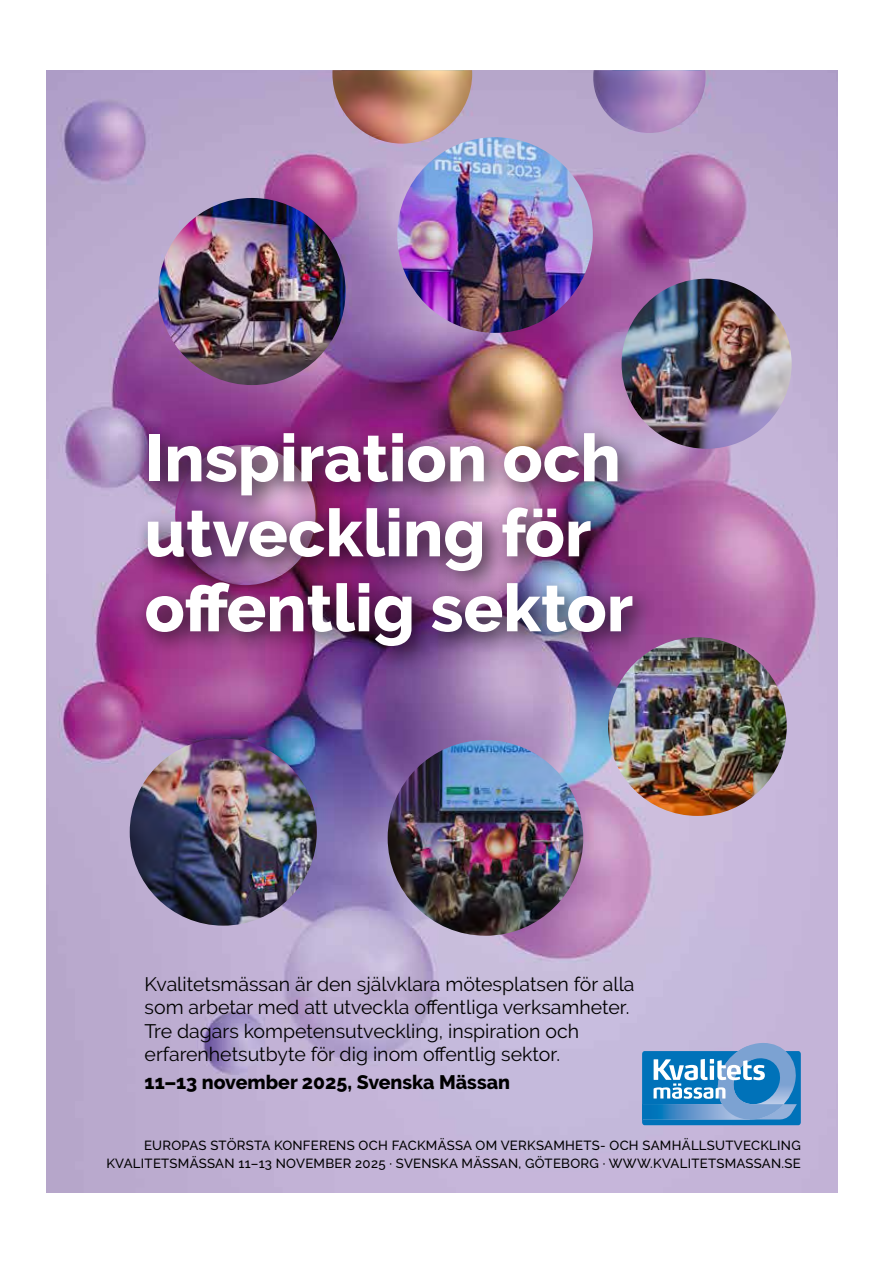
<style>
.page{position:relative;width:893px;height:1263px;background:#fff}
.page>*{position:absolute;margin:0;border:0;box-sizing:border-box;transform-origin:0 0}
.t1{font:800 66px/75px "Raleway";color:#fff}
.t2{font:19.5px/23.4px "Raleway";color:#000}
.t3{font:800 19.5px "Raleway";color:#000}
.t4{font:500 13.2px/18px "Raleway";letter-spacing:.02em;color:#000;text-align:right}
</style>
<div class="page">
<img style="left:47px;top:70px;width:791px;height:1123px">
<img style="left:397px;top:137px;width:196px;height:196px;border-radius:98px">
<img style="left:622px;top:279px;width:170px;height:170px;border-radius:85px">
<img style="left:388px;top:740px;width:195px;height:196px;border-radius:98px">
<img style="left:593px;top:70px;width:113px;height:63px">
<img style="left:608px;top:637px;width:179px;height:179px;border-radius:89px">
<img style="left:130px;top:738px;width:187px;height:188px;border-radius:94px">
<img style="left:332px;top:70px;width:140px;height:74px">
<img style="left:159px;top:198px;width:187px;height:187px;border-radius:94px">
<div style="left:134px;top:421px;width:522px;height:249px;background:#000;opacity:.7"></div>
<svg style="left:642px;top:1051px;width:159px;height:74px"></svg>
<svg style="left:642px;top:1043px;width:156px;height:76px;background:#5c9bcd"></svg>
<h1 class="t1" style="left:145px;top:421px;width:490px">Inspiration och utveckling för offentlig sektor</h1>
<p class="t2" style="left:145px;top:972px;width:491px">Kvalitetsmässan är den självklara mötesplatsen för alla som arbetar med att utveckla offentliga verksamheter.<br>Tre dagars kompetensutveckling, inspiration och erfarenhetsutbyte för dig inom offentlig sektor.</p>
<p class="t3" style="left:145px;top:1071px;width:367px">11–13 november 2025, Svenska Mässan</p>
<p class="t4" style="left:106px;top:1137px;width:696px">EUROPAS STÖRSTA KONFERENS OCH FACKMÄSSA OM VERKSAMHETS- OCH SAMHÄLLSUTVECKLING<br>KVALITETSMÄSSAN 11–13 NOVEMBER 2025 · SVENSKA MÄSSAN, GÖTEBORG · WWW.KVALITETSMASSAN.SE</p>
</div>
